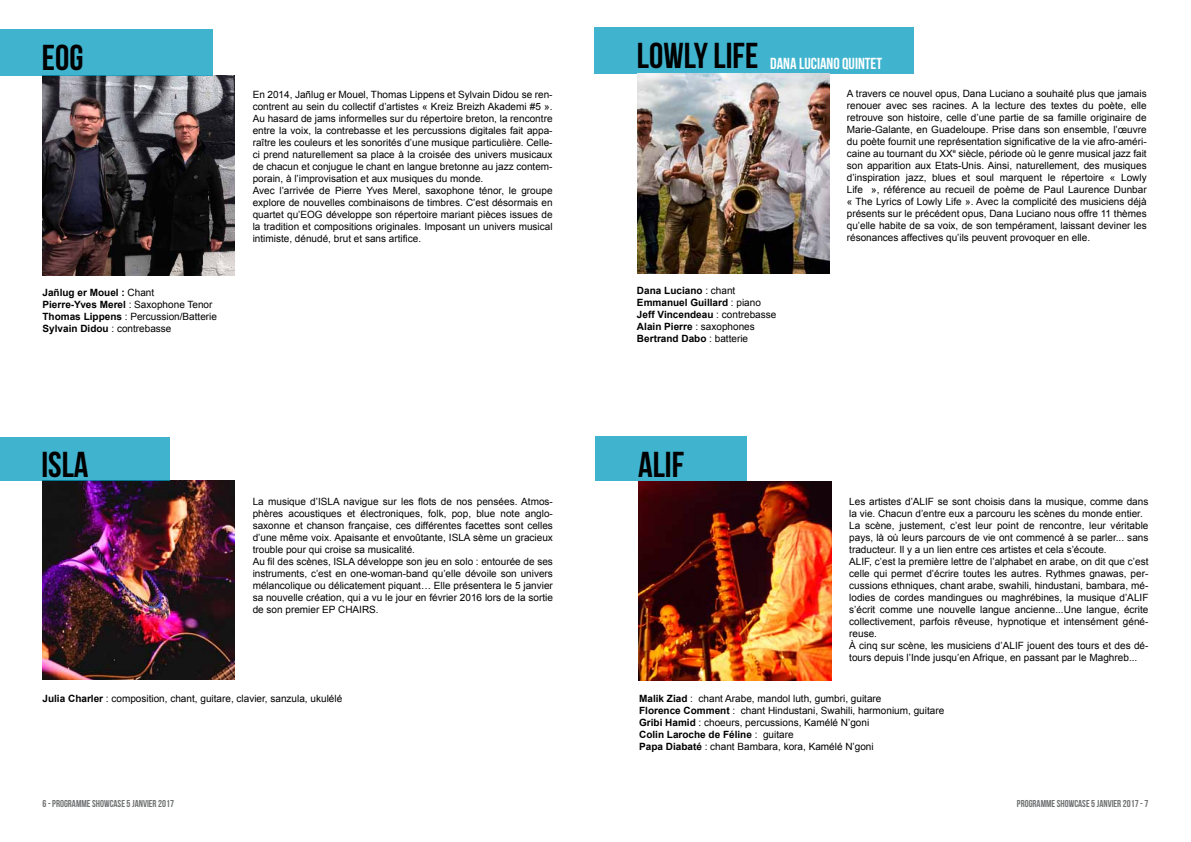
<style>
.page{position:relative;width:1191px;height:842px;background:#fff}
.page>*{position:absolute;margin:0;border:0;box-sizing:border-box;transform-origin:0 0}
.t1{font:36px "Bebas Neue";color:#000}
.t2{font:16px "Bebas Neue";color:#fff}
.t3{font:10px/12px "Arial";color:#000}
.t4{font:700 10px/12px "Arial";color:#000}
.t5{font:10px "Bebas Neue";color:#707172}
.s1{font-weight:400}
.s2{font-weight:700}
</style>
<div class="page">
<img style="left:42px;top:480px;width:193px;height:199px">
<div style="left:0;top:437px;width:169px;height:43px;background:#40b4cf"></div>
<img style="left:43px;top:76px;width:192px;height:199px">
<div style="left:0;top:30px;width:212px;height:46px;background:#40b4cf"></div>
<img style="left:639px;top:481px;width:192px;height:199px">
<div style="left:595px;top:437px;width:152px;height:44px;background:#40b4cf"></div>
<div style="left:594px;top:27px;width:320px;height:47px;background:#40b4cf"></div>
<img style="left:637px;top:74px;width:192px;height:199px">
<h1 class="t1" style="left:42px;top:38px;width:43px">EOG</h1>
<p class="t4" style="left:43px;top:287px;width:176px">Jañlug er Mouel : <span class="s1">Chant<br></span>Pierre-Yves Merel <span class="s1">: Saxophone Tenor<br></span>Thomas Lippens <span class="s1">: Percussion/Batterie<br></span>Sylvain Didou <span class="s1">: contrebasse</span></p>
<p class="t3" style="left:253px;top:89px;width:301px">En 2014, Jañlug er Mouel, Thomas Lippens et Sylvain Didou se ren&shy;contrent au sein du collectif d’artistes « Kreiz Breizh Akademi #5 ».<br>Au hasard de jams informelles sur du répertoire breton, la rencontre entre la voix, la contrebasse et les percussions digitales fait appa&shy;raître les couleurs et les sonorités d’une musique particulière. Celle&shy;ci prend naturellement sa place à la croisée des univers musicaux de chacun et conjugue le chant en langue bretonne au jazz contem&shy;porain, à l’improvisation et aux musiques du monde.<br>Avec l’arrivée de Pierre Yves Merel, saxophone ténor, le groupe explore de nouvelles combinaisons de timbres. C’est désormais en quartet qu’EOG développe son répertoire mariant pièces issues de la tradition et compositions originales. Imposant un univers musical intimiste, dénudé, brut et sans artifice.</p>
<h1 class="t1" style="left:41px;top:445px;width:49px">ISLA</h1>
<p class="t3" style="left:253px;top:495px;width:302px">La musique d’ISLA navigue sur les flots de nos pensées. Atmos&shy;phères acoustiques et électroniques, folk, pop, blue note anglo&shy;saxonne et chanson française, ces différentes facettes sont celles d’une même voix. Apaisante et envoûtante, ISLA sème un gracieux trouble pour qui croise sa musicalité.<br>Au fil des scènes, ISLA développe son jeu en solo : entourée de ses instruments, c’est en one-woman-band qu’elle dévoile son univers mélancolique ou délicatement piquant… Elle présentera le 5 janvier sa nouvelle création, qui a vu le jour en février 2016 lors de la sortie de son premier EP CHAIRS.</p>
<p class="t3" style="left:43px;top:693px;width:301px"><span class="s2">Julia Charler</span> : composition, chant, guitare, clavier, sanzula, ukulélé</p>
<h1 class="t1" style="left:637px;top:36px;width:123px">LOWLY LIFE</h1>
<h2 class="t2" style="left:770px;top:54px;width:113px">DANA LUCIANO QUINTET</h2>
<p class="t3" style="left:847px;top:87px;width:301px;text-align:justify">A travers ce nouvel opus, Dana Luciano a souhaité plus que jamais renouer avec ses racines. A la lecture des textes du poète, elle retrouve son histoire, celle d’une partie de sa famille originaire de Marie-Galante, en Guadeloupe. Prise dans son ensemble, l’œuvre du poète fournit une représentation significative de la vie afro-améri&shy;caine au tournant du XX<sup>e</sup> siècle, période où le genre musical jazz fait son apparition aux Etats-Unis. Ainsi, naturellement, des musiques d’inspiration jazz, blues et soul marquent le répertoire « Lowly Life », référence au recueil de poème de Paul Laurence Dunbar « The Lyrics of Lowly Life ». Avec la complicité des musiciens déjà présents sur le précédent opus, Dana Luciano nous offre 11 thèmes qu’elle habite de sa voix, de son tempérament, laissant deviner les résonances affectives qu’ils peuvent provoquer en elle.</p>
<p class="t4" style="left:637px;top:284px;width:141px">Dana Luciano <span class="s1">: chant<br></span>Emmanuel Guillard <span class="s1">: piano<br></span>Jeff Vincendeau <span class="s1">: contrebasse<br></span>Alain Pierre <span class="s1">: saxophones<br></span>Bertrand Dabo <span class="s1">: batterie</span></p>
<h1 class="t1" style="left:638px;top:445px;width:48px">ALIF</h1>
<p class="t3" style="left:849px;top:495px;width:301px">Les artistes d’ALIF se sont choisis dans la musique, comme dans la vie. Chacun d’entre eux a parcouru les scènes du monde entier.<br>La scène, justement, c’est leur point de rencontre, leur véritable pays, là où leurs parcours de vie ont commencé à se parler... sans traducteur. Il y a un lien entre ces artistes et cela s’écoute.<br>ALIF, c’est la première lettre de l’alphabet en arabe, on dit que c’est celle qui permet d’écrire toutes les autres. Rythmes gnawas, per&shy;cussions ethniques, chant arabe, swahili, hindustani, bambara, mé&shy;lodies de cordes mandingues ou maghrébines, la musique d’ALIF s’écrit comme une nouvelle langue ancienne...Une langue, écrite collectivement, parfois rêveuse, hypnotique et intensément géné&shy;reuse.<br>À cinq sur scène, les musiciens d’ALIF jouent des tours et des dé&shy;tours depuis l’Inde jusqu’en Afrique, en passant par le Maghreb...</p>
<p class="t3" style="left:639px;top:693px;width:307px"><span class="s2">Malik Ziad</span> : chant Arabe, mandol luth, gumbri, guitare<br><span class="s2">Florence Comment</span> : chant Hindustani, Swahili, harmonium, guitare <span class="s2">Gribi Hamid</span> : choeurs, percussions, Kamélé N’goni<br><span class="s2">Colin Laroche de Féline</span> : guitare<br><span class="s2">Papa Diabaté</span> : chant Bambara, kora, Kamélé N’goni</p>
<p class="t5" style="left:43px;top:798px;width:133px">6 - PROGRAMME SHOWCASE 5 JANVIER 2017</p>
<p class="t5" style="left:1017px;top:798px;width:133px">PROGRAMME SHOWCASE 5 JANVIER 2017 - 7</p>
</div>
